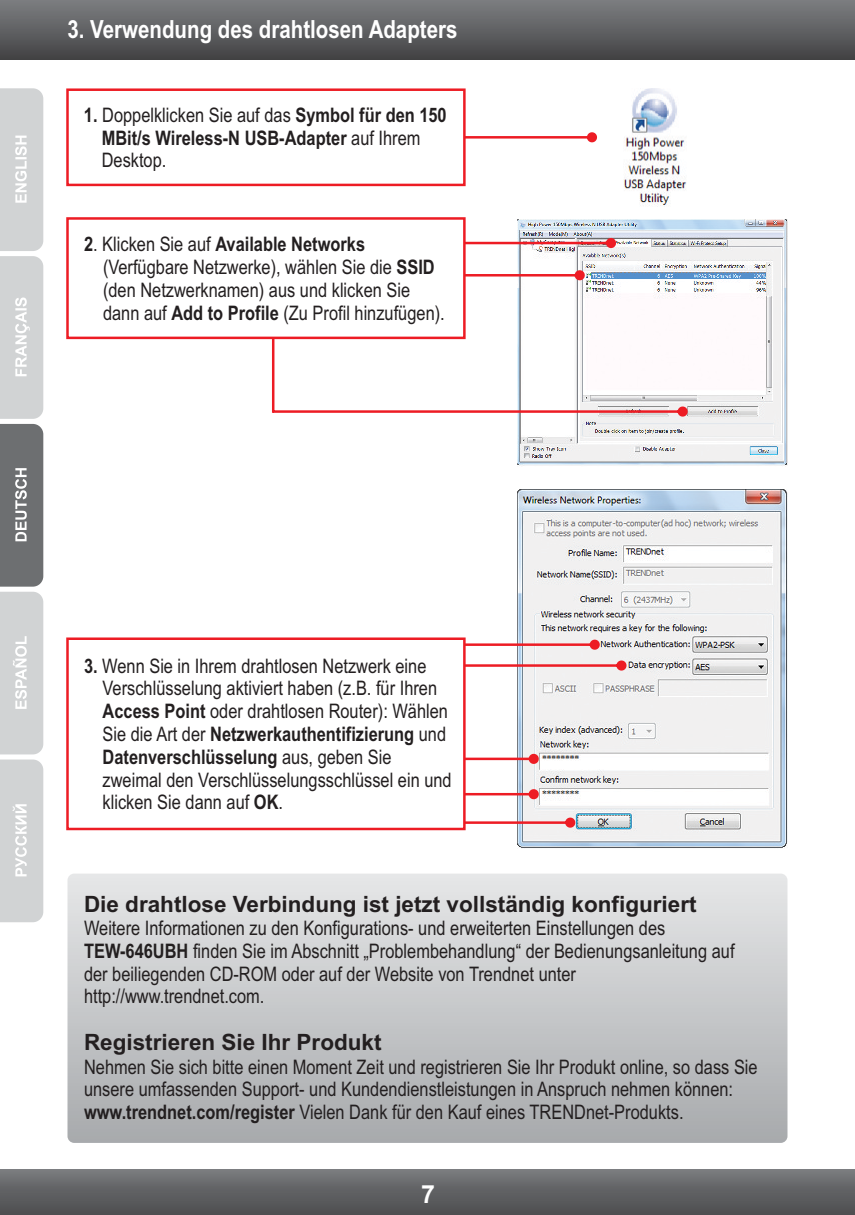
<style>
.page{position:relative;width:855px;height:1215px;background:#fff}
.page>*{position:absolute;margin:0;border:0;box-sizing:border-box;transform-origin:0 0}
.t1{font:700 25px "Arial Narrow";color:#fff}
.t2{font:700 25px "Arial";color:#fff}
.t3{font:700 22.5px "Arial";color:#231f20}
.t4{font:20px/22.8px "Arial Narrow";color:#231f20}
.t5{font:700 20px/22.8px "Arial Narrow";color:#231f20}
.s1{font-weight:400}
.s2{font-weight:700}
</style>
<div class="page">
<svg style="left:0;top:88px;width:43px;height:666px;background:#bebfc1"></svg>
<svg style="left:0;top:760px;width:43px;height:162px;background:#d3d5d6"></svg>
<div style="left:0;top:0;width:855px;height:59px;background:linear-gradient(to bottom,#7d7f81,#434345)"></div>
<div style="left:0;top:1170px;width:855px;height:45px;background:linear-gradient(to bottom,#77787b,#4c4c4e)"></div>
<div style="left:68px;top:874px;width:720px;height:269px;background:linear-gradient(to bottom,#e6e7e8,#a7aaac);border-radius:7px"></div>
<img style="left:624px;top:88px;width:62px;height:119px">
<img style="left:518px;top:219px;width:270px;height:247px">
<img style="left:518px;top:489px;width:270px;height:359px">
<svg style="left:467px;top:270px;width:118px;height:10px"></svg>
<svg style="left:467px;top:238px;width:149px;height:10px"></svg>
<svg style="left:272px;top:321px;width:416px;height:96px"></svg>
<svg style="left:467px;top:640px;width:133px;height:10px"></svg>
<svg style="left:467px;top:661px;width:160px;height:10px"></svg>
<svg style="left:467px;top:710px;width:108px;height:118px"></svg>
<svg style="left:66px;top:88px;width:531px;height:99px"></svg>
<svg style="left:66px;top:637px;width:401px;height:194px"></svg>
<svg style="left:66px;top:217px;width:401px;height:123px"></svg>
<p class="t1" style="left:68px;top:20px;width:392px">3. Verwendung des drahtlosen Adapters</p>
<p class="t5" style="left:102px;top:105px;width:347px;text-indent:-18px">1. <span class="s1">Doppelklicken Sie auf das</span> Symbol für den 150<br>MBit/s Wireless-N USB-Adapter <span class="s1">auf Ihrem<br>Desktop.</span></p>
<p class="t4" style="left:103px;top:235px;width:343px;text-indent:-19px"><span class="s2">2</span>. Klicken Sie auf <span class="s2">Available Networks </span>(Verfügbare Netzwerke), wählen Sie die <span class="s2">SSID </span>(den Netzwerknamen) aus und klicken Sie dann auf <span class="s2">Add to Profile</span> (Zu Profil hinzufügen).</p>
<p class="t4" style="left:103px;top:656px;width:351px;text-indent:-19px"><span class="s2">3.</span> Wenn Sie in Ihrem drahtlosen Netzwerk eine Verschlüsselung aktiviert haben (z.B. für Ihren <span class="s2">Access Point</span> oder drahtlosen Router): Wählen Sie die Art der <span class="s2">Netzwerkauthentifizierung</span> und <span class="s2">Datenverschlüsselung</span> aus, geben Sie zweimal den Verschlüsselungsschlüssel ein und klicken Sie dann auf <span class="s2">OK</span>.</p>
<p class="t3" style="left:84px;top:896px;width:614px">Die drahtlose Verbindung ist jetzt vollständig konfiguriert</p>
<p class="t4" style="left:84px;top:919px;width:652px">Weitere Informationen zu den Konfigurations- und erweiterten Einstellungen des <span class="s2">TEW-646UBH</span> finden Sie im Abschnitt „Problembehandlung“ der Bedienungsanleitung auf der beiliegenden CD-ROM oder auf der Website von Trendnet unter http://www.trendnet.com.</p>
<p class="t3" style="left:84px;top:1034px;width:299px">Registrieren Sie Ihr Produkt</p>
<p class="t4" style="left:84px;top:1057px;width:675px">Nehmen Sie sich bitte einen Moment Zeit und registrieren Sie Ihr Produkt online, so dass Sie unsere umfassenden Support- und Kundendienstleistungen in Anspruch nehmen können: <span class="s2">www.trendnet.com/register</span> Vielen Dank für den Kauf eines TRENDnet-Produkts.</p>
<p class="t2" style="left:421px;top:1185px;width:15px">7</p>
</div>
